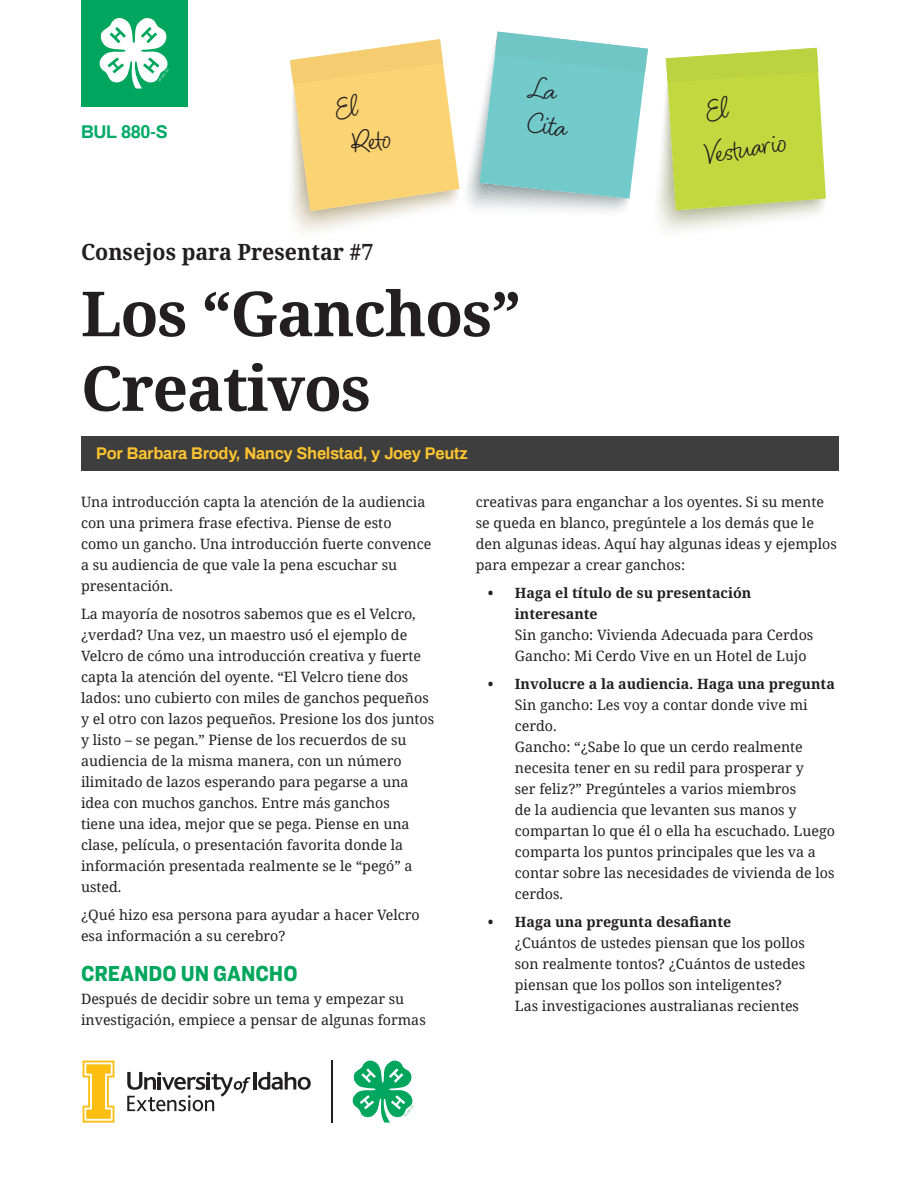
<style>
.page{position:relative;width:918px;height:1188px;background:#fff}
.page>*{position:absolute;margin:0;border:0;box-sizing:border-box;transform-origin:0 0}
.t1{font:700 62.25px/74.6px "Noto Serif";letter-spacing:-.02em;color:#231f20}
.t2{font:30px "Blithe";color:#231f20}
.t3{font:700 22.5px "Noto Serif";color:#231f20;scale:.95 1}
.t4{font:900 22.5px "Ringside Narrow";color:#00a65d;scale:.95 1}
.t5{font:700 18px "Archivo";letter-spacing:-.02em;color:#00ab69}
.t6{font:700 16.5px "Archivo";letter-spacing:-.02em;color:#fec430}
.t7{font:14.25px/21px "Noto Serif";color:#231f20}
.t8{font:700 14.25px/21px "Noto Serif";color:#231f20}
</style>
<div class="page">
<div style="left:81px;top:0;width:107px;height:106px;background:#00a65d"></div>
<svg style="left:99px;top:18px;width:70px;height:71px"></svg>
<hr style="left:331px;top:1061px;width:1px;height:62px;background:#231f20">
<svg style="left:83px;top:1061px;width:31px;height:62px"></svg>
<hr style="left:253px;top:1072px;width:4px;height:18px;background:#231f20">
<svg style="left:258px;top:1072px;width:53px;height:18px"></svg>
<svg style="left:127px;top:1072px;width:124px;height:39px"></svg>
<svg style="left:352px;top:1060px;width:62px;height:63px"></svg>
<div style="left:81px;top:436px;width:758px;height:35px;background:#3e3e3f"></div>
<svg style="left:290px;top:32px;width:536px;height:200px"></svg>
<p class="t5" style="left:81px;top:119px;width:88px">BUL 880-S</p>
<h2 class="t2" style="left:531px;top:104px;width:44px;rotate:7deg">Cita</h2>
<h2 class="t2" style="left:348px;top:125px;width:37px;rotate:-9deg">Reto</h2>
<h2 class="t2" style="left:704px;top:135px;width:83px;rotate:-9deg">Vestu ario</h2>
<h3 class="t3" style="left:81px;top:236px;width:309px">Consejos para Presentar #7</h3>
<h1 class="t1" style="left:81px;top:278px;width:442px">Los “Ganchos”<br>Creativos</h1>
<p class="t6" style="left:96px;top:442px;width:373px">Por Barbara Brody, Nancy Shelstad, y Joey Peutz</p>
<p class="t7" style="left:81px;top:491px;width:352px">Una introducción capta la atención de la audiencia con una primera frase efectiva. Piense de esto como un gancho. Una introducción fuerte convence a su audiencia de que vale la pena escuchar su presentación.</p>
<p class="t7" style="left:81px;top:603px;width:355px">La mayoría de nosotros sabemos que es el Velcro, ¿verdad? Una vez, un maestro usó el ejemplo de Velcro de cómo una introducción creativa y fuerte capta la atención del oyente. “El Velcro tiene dos lados: uno cubierto con miles de ganchos pequeños y el otro con lazos pequeños. Presione los dos juntos y listo – se pegan.” Piense de los recuerdos de su audiencia de la misma manera, con un número ilimitado de lazos esperando para pegarse a una idea con muchos ganchos. Entre más ganchos<br>tiene una idea, mejor que se pega. Piense en una clase, película, o presentación favorita donde la información presentada realmente se le “pegó” a usted.</p>
<p class="t7" style="left:81px;top:904px;width:340px">¿Qué hizo esa persona para ayudar a hacer Velcro esa información a su cerebro?</p>
<h3 class="t4" style="left:81px;top:957px;width:230px">CREANDO UN GANCHO</h3>
<p class="t7" style="left:81px;top:988px;width:346px">Después de decidir sobre un tema y empezar su investigación, empiece a pensar de algunas formas</p>
<p class="t7" style="left:476px;top:491px;width:362px">creativas para enganchar a los oyentes. Si su mente se queda en blanco, pregúntele a los demás que le den algunas ideas. Aquí hay algunas ideas y ejemplos para empezar a crear ganchos:</p>
<p class="t8" style="left:515px;top:583px;width:238px;text-indent:-27px">• Haga el título de su presentación interesante</p>
<p class="t7" style="left:515px;top:624px;width:300px">Sin gancho: Vivienda Adecuada para Cerdos<br>Gancho: Mi Cerdo Vive en un Hotel de Lujo</p>
<p class="t8" style="left:488px;top:673px;width:349px">• Involucre a la audiencia. Haga una pregunta</p>
<p class="t7" style="left:515px;top:694px;width:322px">Sin gancho: Les voy a contar donde vive mi cerdo.<br>Gancho: “¿Sabe lo que un cerdo realmente necesita tener en su redil para prosperar y<br>ser feliz?” Pregúnteles a varios miembros<br>de la audiencia que levanten sus manos y compartan lo que él o ella ha escuchado. Luego comparta los puntos principales que les va a contar sobre las necesidades de vivienda de los cerdos.</p>
<p class="t8" style="left:488px;top:911px;width:245px">• Haga una pregunta desafiante</p>
<p class="t7" style="left:515px;top:931px;width:292px">¿Cuántos de ustedes piensan que los pollos son realmente tontos? ¿Cuántos de ustedes piensan que los pollos son inteligentes?<br>Las investigaciones australianas recientes</p>
</div>
